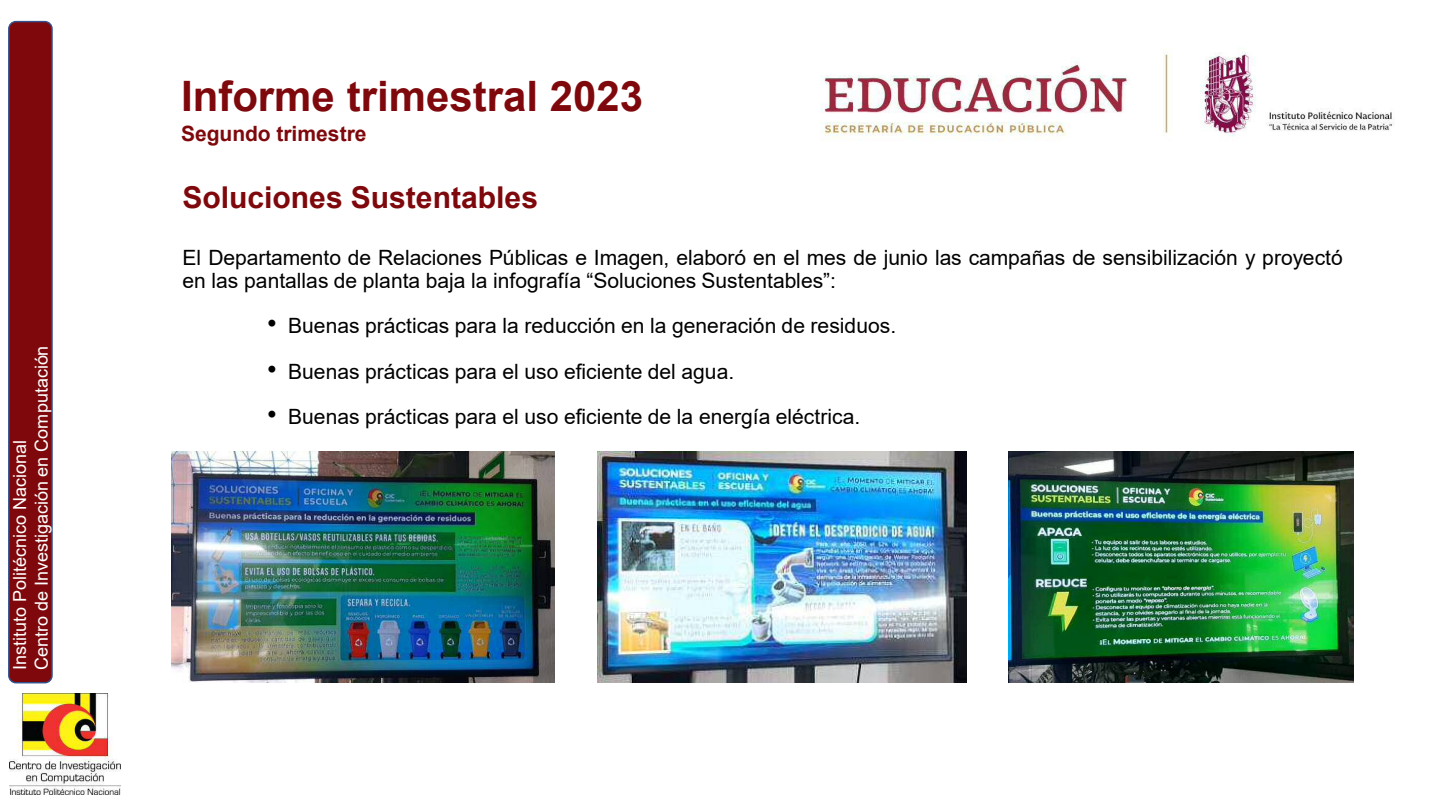
<style>
.page{position:relative;width:1440px;height:810px;background:#fff}
.page>*{position:absolute;margin:0;border:0;box-sizing:border-box;transform-origin:0 0}
.t1{font:700 42px "Arial";color:#7e080b}
.t2{font:700 30.15px "Arial";color:#7e080b}
.t3{font:21px/22.6px "Arial";color:#000}
.t4{font:700 21px "Arial";color:#7e080b}
.t5{font:18px/21.6px "Arial";color:#fff}
.s1{font-size:27.6px}
</style>
<div class="page">
<div style="left:9px;top:22px;width:43px;height:661px;background:#7e080b;border-radius:7px"></div>
<div style="left:8px;top:21px;width:45px;height:662px;border:1px solid #31538f;border-radius:7px"></div>
<img style="left:9px;top:694px;width:112px;height:101px">
<img style="left:820px;top:48px;width:573px;height:92px">
<img style="left:172px;top:452px;width:383px;height:231px">
<img style="left:1009px;top:452px;width:344px;height:231px">
<img style="left:597px;top:452px;width:369px;height:231px">
<p class="t5" style="left:9px;top:670px;width:326px;rotate:-90deg">Instituto Politécnico Nacional<br>Centro de Investigación en Computación</p>
<h1 class="t1" style="left:181px;top:73px;width:464px">Informe trimestral 2023</h1>
<p class="t4" style="left:181px;top:122px;width:187px">Segundo trimestre</p>
<h2 class="t2" style="left:183px;top:181px;width:357px">Soluciones Sustentables</h2>
<p class="t3" style="left:183px;top:247px;width:1162px">El Departamento de Relaciones Públicas e Imagen, elaboró en el mes de junio las campañas de sensibilización y proyectó en las pantallas de planta baja la infografía “Soluciones Sustentables”:</p>
<p class="t3" style="left:267px;top:315px;width:631px"><span class="s1">•</span> Buenas prácticas para la reducción en la generación de residuos.</p>
<p class="t3" style="left:267px;top:360px;width:469px"><span class="s1">•</span> Buenas prácticas para el uso eficiente del agua.</p>
<p class="t3" style="left:267px;top:405px;width:595px"><span class="s1">•</span> Buenas prácticas para el uso eficiente de la energía eléctrica.</p>
</div>
